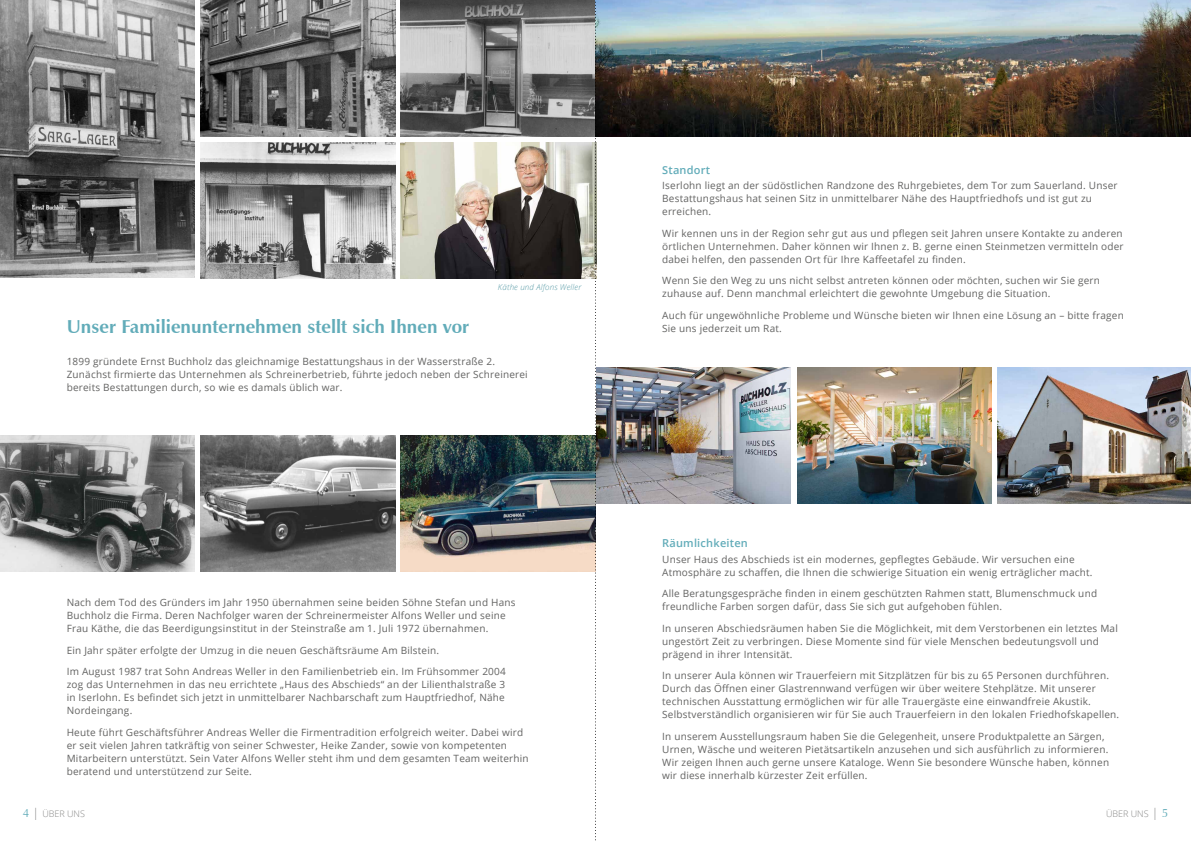
<style>
.page{position:relative;width:1191px;height:842px;background:#fff}
.page>*{position:absolute;margin:0;border:0;box-sizing:border-box;transform-origin:0 0}
.t1{font:700 18.7px "Zapf Humanist 601 BT";color:#62acb9}
.t2{font:600 11px "Open Sans";letter-spacing:.02em;color:#62acb9}
.t3{font:10px/13px "Open Sans";letter-spacing:.02em;color:#636362}
.t4{font:300 9px "Open Sans";color:#878786}
.t5{font:italic 300 8px "Open Sans";letter-spacing:.02em;color:#569aa5}
.s1{font-family:"Zapf Humanist 601 BT";font-weight:400;font-size:12px;color:#62acb9}
.s2{font-size:12px}
</style>
<div class="page">
<img style="left:200px;top:0;width:195px;height:136px">
<img style="left:200px;top:142px;width:195px;height:136px">
<img style="left:401px;top:142px;width:194px;height:136px">
<img style="left:401px;top:0;width:790px;height:136px">
<img style="left:0;top:435px;width:194px;height:136px">
<img style="left:401px;top:435px;width:194px;height:136px">
<img style="left:200px;top:435px;width:195px;height:136px">
<img style="left:596px;top:367px;width:194px;height:136px">
<img style="left:997px;top:367px;width:194px;height:136px">
<img style="left:797px;top:367px;width:194px;height:136px">
<img style="left:0;top:0;width:194px;height:278px">
<svg style="left:595px;top:0;width:1px;height:841px"></svg>
<h1 class="t1" style="left:67px;top:315px;width:404px">Unser Familienunternehmen stellt sich Ihnen vor</h1>
<p class="t5" style="left:498px;top:281px;width:85px">Käthe und Alfons Weller</p>
<p class="t3" style="left:67px;top:355px;width:462px">1899 gründete Ernst Buchholz das gleichnamige Bestattungshaus in der Wasserstraße 2.<br>Zunächst firmierte das Unternehmen als Schreinerbetrieb, führte jedoch neben der Schreinerei bereits Bestattungen durch, so wie es damals üblich war.</p>
<p class="t3" style="left:67px;top:596px;width:450px">Nach dem Tod des Gründers im Jahr 1950 übernahmen seine beiden Söhne Stefan und Hans<br>Buchholz die Firma. Deren Nachfolger waren der Schreinermeister Alfons Weller und seine<br>Frau Käthe, die das Beerdigungsinstitut in der Steinstraße am 1. Juli 1972 übernahmen.</p>
<p class="t3" style="left:67px;top:639px;width:440px;line-height:21.5px">Ein Jahr später erfolgte der Umzug in die neuen Geschäftsräume Am Bilstein.<br>Im August 1987 trat Sohn Andreas Weller in den Familienbetrieb ein. Im Frühsommer 2004</p>
<p class="t3" style="left:67px;top:678px;width:440px;text-align:justify">zog das Unternehmen in das neu errichtete „Haus des Abschieds“ an der Lilienthalstraße 3 in Iserlohn. Es befindet sich jetzt in unmittelbarer Nachbarschaft zum Hauptfriedhof, Nähe Nordeingang.</p>
<p class="t3" style="left:67px;top:725px;width:463px">Heute führt Geschäftsführer Andreas Weller die Firmentradition erfolgreich weiter. Dabei wird er seit vielen Jahren tatkräftig von seiner Schwester, Heike Zander, sowie von kompetenten Mitarbeitern unterstützt. Sein Vater Alfons Weller steht ihm und dem gesamten Team weiterhin beratend und unterstützend zur Seite.</p>
<p class="t2" style="left:662px;top:162px;width:49px">Standort</p>
<p class="t3" style="left:662px;top:179px;width:457px">Iserlohn liegt an der südöstlichen Randzone des Ruhrgebietes, dem Tor zum Sauerland. Unser<br>Bestattungshaus hat seinen Sitz in unmittelbarer Nähe des Hauptfriedhofs und ist gut zu erreichen.</p>
<p class="t3" style="left:662px;top:226px;width:463px;text-align:justify">Wir kennen uns in der Region sehr gut aus und pflegen seit Jahren unsere Kontakte zu anderen örtlichen Unternehmen. Daher können wir Ihnen z. B. gerne einen Steinmetzen vermitteln oder dabei helfen, den passenden Ort für Ihre Kaffeetafel zu finden.</p>
<p class="t3" style="left:662px;top:274px;width:439px">Wenn Sie den Weg zu uns nicht selbst antreten können oder möchten, suchen wir Sie gern zuhause auf. Denn manchmal erleichtert die gewohnte Umgebung die Situation.</p>
<p class="t3" style="left:662px;top:308px;width:463px">Auch für ungewöhnliche Probleme und Wünsche bieten wir Ihnen eine Lösung an – bitte fragen<br>Sie uns jederzeit um Rat.</p>
<p class="t2" style="left:662px;top:535px;width:87px">Räumlichkeiten</p>
<p class="t3" style="left:662px;top:552px;width:432px">Unser Haus des Abschieds ist ein modernes, gepflegtes Gebäude. Wir versuchen eine<br>Atmosphäre zu schaffen, die Ihnen die schwierige Situation ein wenig erträglicher macht.</p>
<p class="t3" style="left:662px;top:587px;width:436px">Alle Beratungsgespräche finden in einem geschützten Rahmen statt, Blumenschmuck und freundliche Farben sorgen dafür, dass Sie sich gut aufgehoben fühlen.</p>
<p class="t3" style="left:662px;top:621px;width:457px">In unseren Abschiedsräumen haben Sie die Möglichkeit, mit dem Verstorbenen ein letztes Mal ungestört Zeit zu verbringen. Diese Momente sind für viele Menschen bedeutungsvoll und prägend in ihrer Intensität.</p>
<p class="t3" style="left:662px;top:669px;width:458px">In unserer Aula können wir Trauerfeiern mit Sitzplätzen für bis zu 65 Personen durchführen.<br>Durch das Öffnen einer Glastrennwand verfügen wir über weitere Stehplätze. Mit unserer technischen Ausstattung ermöglichen wir für alle Trauergäste eine einwandfreie Akustik.<br>Selbstverständlich organisieren wir für Sie auch Trauerfeiern in den lokalen Friedhofskapellen.</p>
<p class="t3" style="left:662px;top:729px;width:448px">In unserem Ausstellungsraum haben Sie die Gelegenheit, unsere Produktpalette an Särgen, Urnen, Wäsche und weiteren Pietätsartikeln anzusehen und sich ausführlich zu informieren.<br>Wir zeigen Ihnen auch gerne unsere Kataloge. Wenn Sie besondere Wünsche haben, können wir diese innerhalb kürzester Zeit erfüllen.</p>
<p class="t4" style="left:23px;top:807px;width:64px"><span class="s1">4</span> <span class="s2">|</span> ÜBER UNS</p>
<p class="t4" style="left:1106px;top:807px;width:64px">ÜBER UNS <span class="s2">|</span> <span class="s1">5</span></p>
</div>
